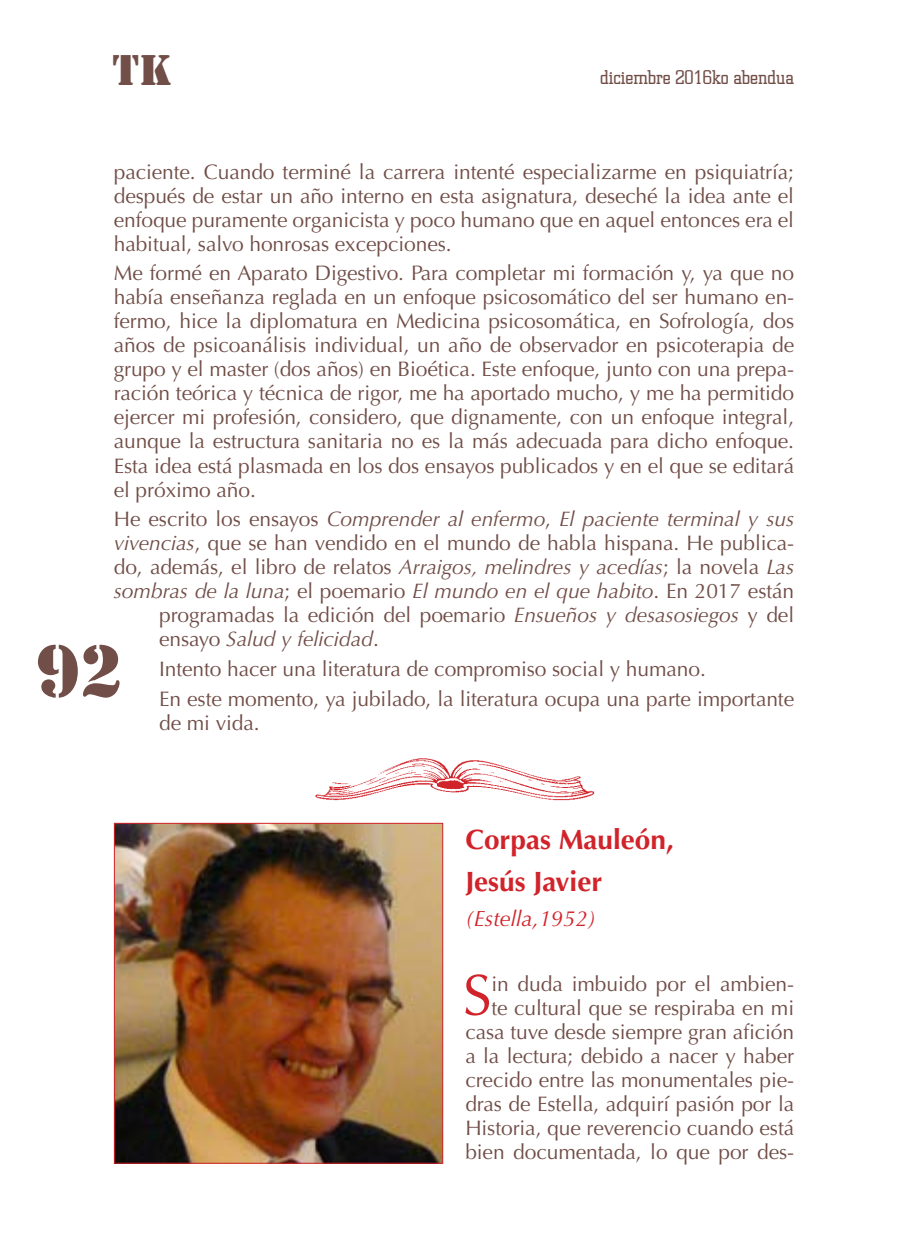
<style>
.page{position:relative;width:908px;height:1249px;background:#fff}
.page>*{position:absolute;margin:0;border:0;box-sizing:border-box;transform-origin:0 0}
.t1{font:68px "Stencil";color:#714e47}
.PARRAFO_PRIMERO{font:57.8px "Optima";color:#d1232a}
.t2{font:40px "Stencil";color:#714e47}
.AUTOR{font:700 28px "Optima";color:#d1232a}
.FECHA_DE_NACIMIENTO{font:italic 22px "Optima";color:#d1232a}
.CUERPO_LIBRO{font:21px/24px "Optima";letter-spacing:-.005em;color:#714e47;text-align:justify}
.PARRAFO_PRIMERO-2{font:21px/24px "Optima";letter-spacing:-.005em;color:#714e47;text-align:right}
.CUERPO_LIBRO-2{font:italic 21px "Optima";letter-spacing:-.005em;color:#714e47}
.t3{font:300 20px "Square Slabserif 711 BT";color:#714e47}
.s1{font-style:normal}
.s2{font-style:italic}
</style>
<div class="page">
<img style="left:315px;top:758px;width:280px;height:43px">
<img style="left:116px;top:824px;width:325px;height:337px">
<div style="left:114px;top:822px;width:329px;height:341px;border:1px solid #d1232a"></div>
<h3 class="t2" style="left:112px;top:45px;width:61px">TK</h3>
<p class="t3" style="left:600px;top:64px;width:196px">diciembre 2016ko abendua</p>
<p class="CUERPO_LIBRO" style="left:114px;top:160px;width:682px">paciente. Cuando terminé la carrera intenté especializarme en psiquiatría; después de estar un año interno en esta asignatura, deseché la idea ante el enfoque puramente organicista y poco humano que en aquel entonces era el habitual, salvo honrosas excepciones.</p>
<p class="CUERPO_LIBRO" style="left:114px;top:261px;width:682px">Me formé en Aparato Digestivo. Para completar mi formación y, ya que no había enseñanza reglada en un enfoque psicosomático del ser humano en&shy;fermo, hice la diplomatura en Medicina psicosomática, en Sofrología, dos años de psicoanálisis individual, un año de observador en psicoterapia de grupo y el master (dos años) en Bioética. Este enfoque, junto con una prepa&shy;ración teórica y técnica de rigor, me ha aportado mucho, y me ha permitido ejercer mi profesión, considero, que dignamente, con un enfoque integral, aunque la estructura sanitaria no es la más adecuada para dicho enfoque.<br>Esta idea está plasmada en los dos ensayos publicados y en el que se editará el próximo año.</p>
<p class="CUERPO_LIBRO-2" style="left:114px;top:506px;width:682px"><span class="s1">He escrito los ensayos</span> Comprender al enfermo<span class="s1">,</span> El paciente terminal y sus</p>
<p class="CUERPO_LIBRO" style="left:114px;top:531px;width:682px"><span class="s2">vivencias</span>, que se han vendido en el mundo de habla hispana. He publica-</p>
<p class="CUERPO_LIBRO" style="left:114px;top:555px;width:682px">do, además, el libro de relatos <span class="s2">Arraigos, melindres y acedías</span>; la novela <span class="s2">Las</span></p>
<p class="CUERPO_LIBRO-2" style="left:114px;top:578px;width:682px">sombras de la luna<span class="s1">; el poemario</span> El mundo en el que habito<span class="s1">. En 2017 están</span></p>
<p class="CUERPO_LIBRO" style="left:159px;top:603px;width:636px">programadas la edición del poemario <span class="s2">Ensueños y desasosiegos</span> y del</p>
<p class="CUERPO_LIBRO-2" style="left:159px;top:626px;width:221px"><span class="s1">ensayo</span> Salud y felicidad<span class="s1">.</span></p>
<p class="CUERPO_LIBRO" style="left:159px;top:657px;width:548px">Intento hacer una literatura de compromiso social y humano.</p>
<p class="CUERPO_LIBRO" style="left:159px;top:686px;width:636px">En este momento, ya jubilado, la literatura ocupa una parte importante de mi vida.</p>
<h1 class="t1" style="left:37px;top:627px;width:87px">92</h1>
<p class="AUTOR" style="left:465px;top:822px;width:210px">Corpas Mauleón,</p>
<p class="AUTOR" style="left:465px;top:865px;width:138px">Jesús Javier</p>
<p class="FECHA_DE_NACIMIENTO" style="left:465px;top:905px;width:132px">(Estella,1952)</p>
<p class="PARRAFO_PRIMERO" style="left:463px;top:961px;width:30px">S</p>
<p class="PARRAFO_PRIMERO-2" style="left:465px;top:972px;width:330px">in duda imbuido por el ambien-<br>te cultural que se respiraba en mi casa tuve desde siempre gran afición a la lectura; debido a nacer y haber crecido entre las monumentales pie&shy;dras de Estella, adquirí pasión por la Historia, que reverencio cuando está bien documentada, lo que por des-</p>
</div>
